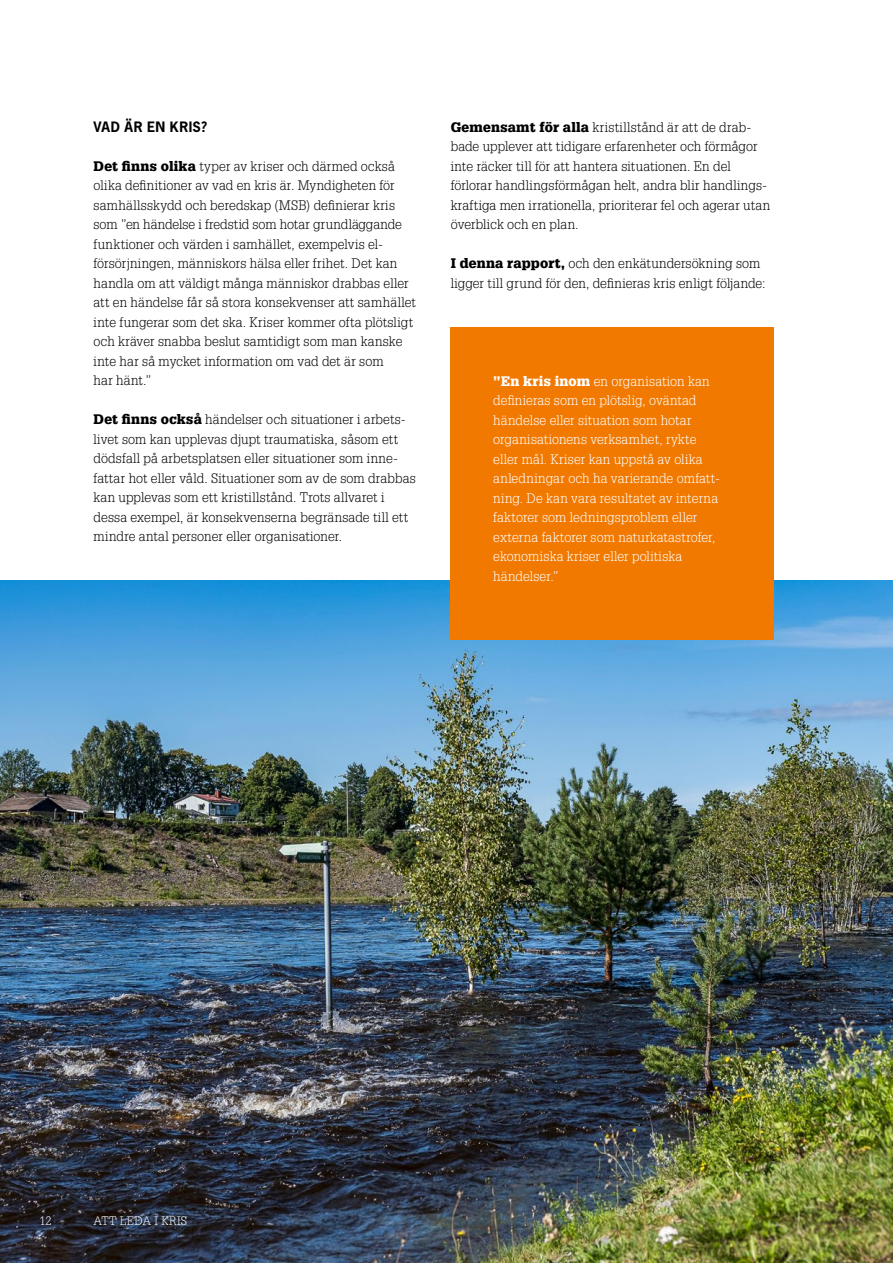
<style>
.page{position:relative;width:893px;height:1263px;background:#fff}
.page>*{position:absolute;margin:0;border:0;box-sizing:border-box;transform-origin:0 0}
.t1{font:300 13.5px/19.5px "Glypha LT Std";letter-spacing:.005em;color:#000}
.t2{font:300 13.5px/19.5px "Glypha LT Std";letter-spacing:.01em;color:#fff}
.t3{font:700 13.5px "News Gothic Std";letter-spacing:.03em;color:#000}
.t4{font:300 12px "Glypha LT Std";letter-spacing:.02em;color:#fff}
.s1{font-weight:900}
</style>
<div class="page">
<img style="left:0;top:580px;width:893px;height:683px">
<div style="left:451px;top:327px;width:323px;height:312px;background:#f17900"></div>
<p class="t3" style="left:94px;top:118px;width:115px">VAD ÄR EN KRIS?</p>
<p class="t1" style="left:94px;top:157px;width:324px"><span class="s1">Det finns olika</span> typer av kriser och därmed också olika definitioner av vad en kris är. Myndigheten för samhällsskydd och beredskap (MSB) definierar kris som ”en händelse i fredstid som hotar grundläggande funktioner och värden i samhället, exempelvis el&shy;försörjningen, människors hälsa eller frihet. Det kan handla om att väldigt många människor drabbas eller att en händelse får så stora konsekvenser att samhället inte fungerar som det ska. Kriser kommer ofta plötsligt och kräver snabba beslut samtidigt som man kanske inte har så mycket information om vad det är som<br>har hänt.”</p>
<p class="t1" style="left:94px;top:410px;width:324px"><span class="s1">Det finns också</span> händelser och situationer i arbets&shy;livet som kan upplevas djupt traumatiska, såsom ett dödsfall på arbetsplatsen eller situationer som inne&shy;fattar hot eller våld. Situationer som av de som drabbas kan upplevas som ett kristillstånd. Trots allvaret i dessa exempel, är konsekvenserna begränsade till ett mindre antal personer eller organisationer.</p>
<p class="t1" style="left:451px;top:118px;width:321px"><span class="s1">Gemensamt för alla</span> kristillstånd är att de drab&shy;bade upplever att tidigare erfarenheter och förmågor inte räcker till för att hantera situationen. En del förlorar handlingsförmågan helt, andra blir handlings&shy;kraftiga men irrationella, prioriterar fel och agerar utan överblick och en plan.</p>
<p class="t1" style="left:451px;top:254px;width:316px"><span class="s1">I denna rapport,</span> och den enkätundersökning som ligger till grund för den, definieras kris enligt följande:</p>
<p class="t2" style="left:493px;top:371px;width:228px"><span class="s1">”En kris inom</span> en organisation kan definieras som en plötslig, oväntad händelse eller situation som hotar organisationens verksamhet, rykte eller mål. Kriser kan uppstå av olika anledningar och ha varierande omfatt&shy;ning. De kan vara resultatet av interna faktorer som ledningsproblem eller externa faktorer som naturkatastrofer, ekonomiska kriser eller politiska händelser.”</p>
<p class="t4" style="left:39px;top:1214px;width:14px">12</p>
<p class="t4" style="left:94px;top:1214px;width:95px">ATT LEDA I KRIS</p>
</div>
